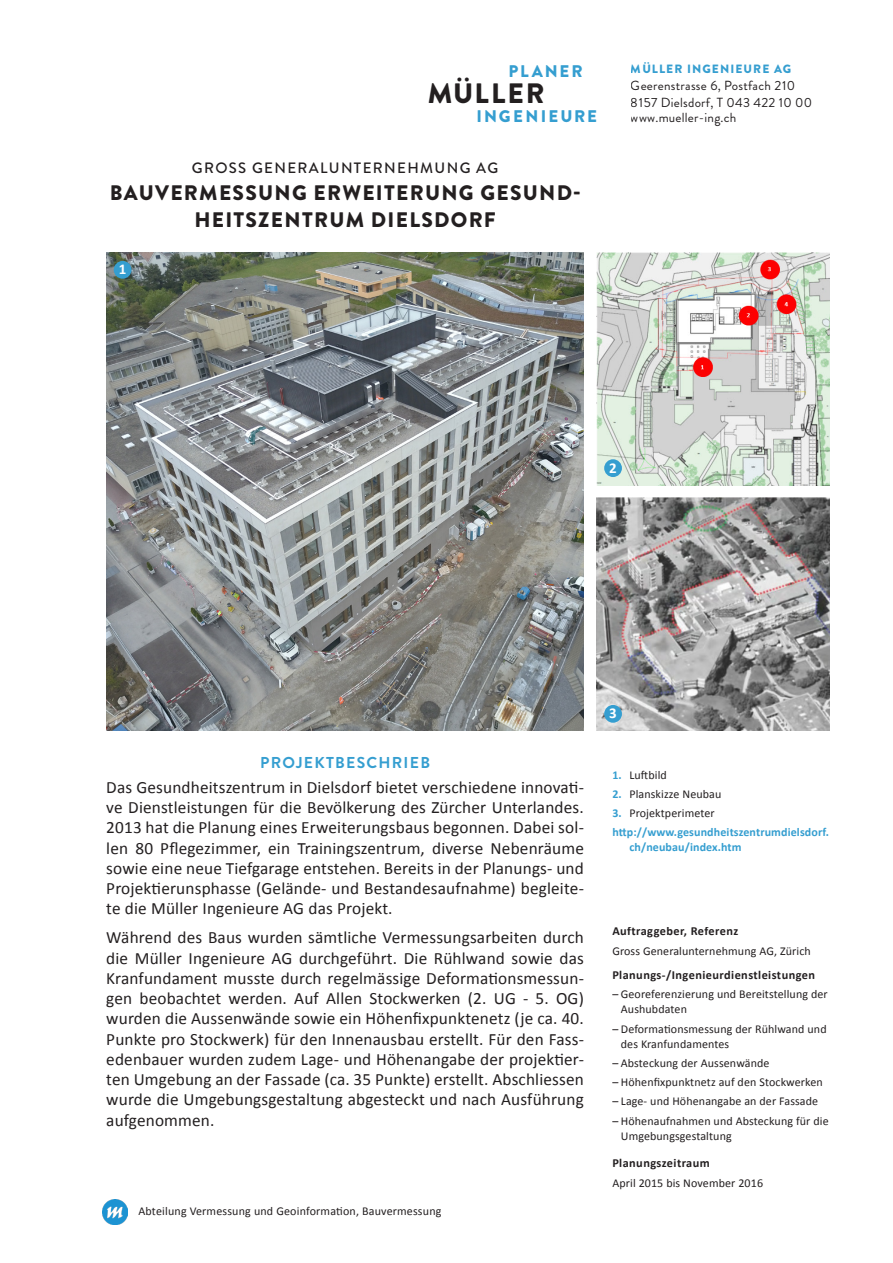
<style>
.page{position:relative;width:893px;height:1263px;background:#fff}
.page>*{position:absolute;margin:0;border:0;box-sizing:border-box;transform-origin:0 0}
.t1{font:900 28.05px "Brandon Grotesque";letter-spacing:.06em;color:#231f20}
.Referenz_Haupttitel{font:900 21px/27px "Brandon Grotesque";letter-spacing:.06em;color:#231f20;text-align:center}
.Referenz_Grundtext{font:17.25px/20.2px "Calibri";letter-spacing:.01em;color:#231f20;text-align:justify}
.t2{font:900 16.8px "Brandon Grotesque";letter-spacing:.12em;color:#359ed0}
.Referenz_Titel_bei_G{font:700 15.75px "Brandon Grotesque";letter-spacing:.08em;color:#359ed0}
.Referenz_Haupttitel-2{font:500 15px "Brandon Grotesque";letter-spacing:.09em;color:#231f20}
.Referenz_Zahl_Bildle{font:700 15px "Calibri";color:#fff}
.t3{font:13.2px/17.1px "Brandon Grotesque";letter-spacing:.02em;color:#231f20}
.t4{font:700 12.3px "Calibri";letter-spacing:.035em;color:#231f20}
.Kolumnentitel{font:12px/15px "Calibri";letter-spacing:.01em;color:#231f20}
.t5{font:700 12px/19.2px "Calibri";letter-spacing:.01em;color:#359ed0}
.t6{font:900 12px "Brandon Grotesque";letter-spacing:.09em;color:#359ed0}
.s1{font-weight:700;color:#359ed0}
.s2{font-weight:400;color:#231f20}
</style>
<div class="page">
<img style="left:102px;top:1199px;width:26px;height:26px">
<img style="left:597px;top:498px;width:232px;height:232px">
<img style="left:106px;top:253px;width:478px;height:478px">
<img style="left:597px;top:253px;width:232px;height:232px">
<div style="left:604px;top:705px;width:18px;height:18px;background:#359ed0;border-radius:50%"></div>
<div style="left:604px;top:459px;width:18px;height:18px;background:#359ed0;border-radius:50%"></div>
<div style="left:114px;top:261px;width:18px;height:18px;background:#359ed0;border-radius:50%"></div>
<p class="t2" style="left:509px;top:59px;width:76px">PLANER</p>
<p class="t6" style="left:631px;top:60px;width:162px">MÜLLER INGENIEURE AG</p>
<p class="t3" style="left:631px;top:77px;width:183px">Geerenstrasse 6, Postfach 210<br>8157 Dielsdorf, T 043 422 10 00</p>
<p class="t3" style="left:631px;top:109px;width:107px">www.mueller-ing.ch</p>
<h1 class="t1" style="left:427px;top:74px;width:119px">MÜLLER</h1>
<p class="t2" style="left:476px;top:105px;width:122px">INGENIEURE</p>
<p class="Referenz_Haupttitel-2" style="left:192px;top:158px;width:308px">GROSS GENERALUNTERNEHMUNG AG</p>
<p class="Referenz_Haupttitel" style="left:110px;top:180px;width:472px">BAUVERMESSUNG ERWEITERUNG GESUND-<br>HEITSZENTRUM DIELSDORF</p>
<p class="Referenz_Zahl_Bildle" style="left:119px;top:260px;width:9px">1</p>
<p class="Referenz_Zahl_Bildle" style="left:609px;top:458px;width:9px">2</p>
<p class="Referenz_Titel_bei_G" style="left:260px;top:752px;width:171px">PROJEKTBESCHRIEB</p>
<p class="Referenz_Grundtext" style="left:106px;top:777px;width:479px">Das Gesundheitszentrum in Dielsdorf bietet verschiedene innovati&shy;ve Dienstleistungen für die Bevölkerung des Zürcher Unterlandes.<br>2013 hat die Planung eines Erweiterungsbaus begonnen. Dabei sol&shy;len 80 Pflegezimmer, ein Trainingszentrum, diverse Nebenräume sowie eine neue Tiefgarage entstehen. Bereits in der Planungs- und Projektierunsphasse (Gelände- und Bestandesaufnahme) begleite&shy;te die Müller Ingenieure AG das Projekt.</p>
<p class="Referenz_Grundtext" style="left:106px;top:927px;width:479px">Während des Baus wurden sämtliche Vermessungsarbeiten durch die Müller Ingenieure AG durchgeführt. Die Rühlwand sowie das Kranfundament musste durch regelmässige Deformationsmessun&shy;gen beobachtet werden. Auf Allen Stockwerken (2. UG - 5. OG) wurden die Aussenwände sowie ein Höhenfixpunktenetz (je ca. 40.<br>Punkte pro Stockwerk) für den Innenausbau erstellt. Für den Fass&shy;edenbauer wurden zudem Lage- und Höhenangabe der projektier&shy;ten Umgebung an der Fassade (ca. 35 Punkte) erstellt. Abschliessen wurde die Umgebungsgestaltung abgesteckt und nach Ausführung aufgenommen.</p>
<p class="Kolumnentitel" style="left:138px;top:1203px;width:305px">Abteilung Vermessung und Geoinformation, Bauvermessung</p>
<p class="Referenz_Zahl_Bildle" style="left:609px;top:704px;width:9px">3</p>
<p class="Kolumnentitel" style="left:612px;top:767px;width:56px"><span class="s1">1.</span> Luftbild</p>
<p class="Kolumnentitel" style="left:612px;top:786px;width:111px"><span class="s1">2.</span> Planskizze Neubau</p>
<p class="t5" style="left:612px;top:804px;width:218px">3. <span class="s2">Projektperimeter </span>http://www.gesundheitszentrumdielsdorf.</p>
<p class="t5" style="left:629px;top:838px;width:114px">ch/neubau/index.htm</p>
<p class="t4" style="left:612px;top:923px;width:128px">Auftraggeber, Referenz</p>
<p class="Kolumnentitel" style="left:612px;top:944px;width:200px">Gross Generalunternehmung AG, Zürich</p>
<p class="t4" style="left:612px;top:967px;width:204px">Planungs-/Ingenieurdienstleistungen</p>
<p class="Kolumnentitel" style="left:621px;top:987px;width:208px;text-indent:-9px">– Georeferenzierung und Bereitstellung der<br>Aushubdaten</p>
<p class="Kolumnentitel" style="left:621px;top:1021px;width:207px;text-indent:-9px">– Deformationsmessung der Rühlwand und des Kranfundamentes</p>
<p class="Kolumnentitel" style="left:612px;top:1055px;width:159px">– Absteckung der Aussenwände</p>
<p class="Kolumnentitel" style="left:612px;top:1074px;width:212px">– Höhenfixpunktnetz auf den Stockwerken</p>
<p class="Kolumnentitel" style="left:612px;top:1094px;width:207px">– Lage- und Höhenangabe an der Fassade</p>
<p class="Kolumnentitel" style="left:621px;top:1113px;width:209px;text-indent:-9px">– Höhenaufnahmen und Absteckung für die<br>Umgebungsgestaltung</p>
<p class="t4" style="left:612px;top:1155px;width:99px">Planungszeitraum</p>
<p class="Kolumnentitel" style="left:612px;top:1176px;width:152px">April 2015 bis November 2016</p>
</div>
